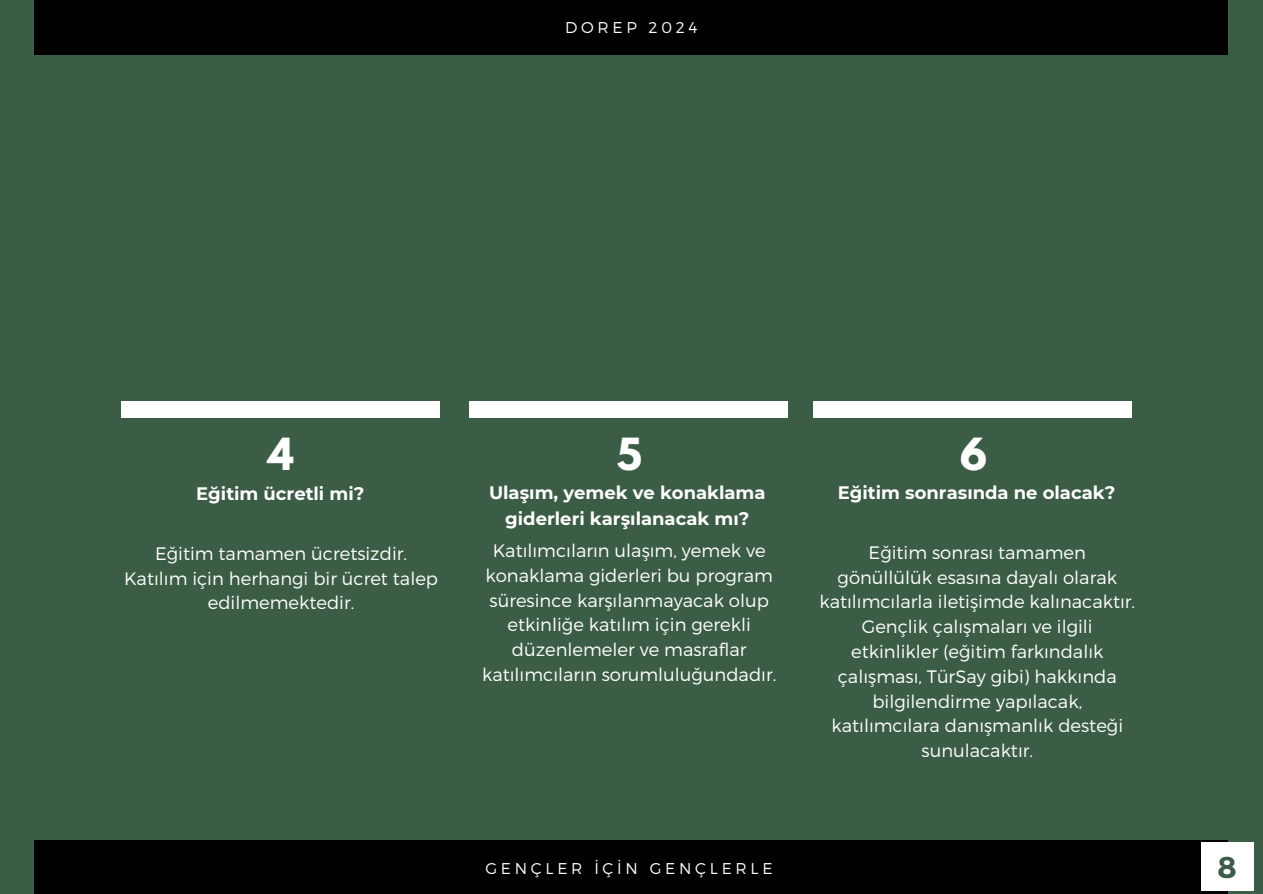
<style>
.page{position:relative;width:1263px;height:894px;background:#fff}
.page>*{position:absolute;margin:0;border:0;box-sizing:border-box;transform-origin:0 0}
.t1{font:700 39.15px "League Spartan";color:#fff}
.t2{font:700 30px "Montserrat";color:#3c5d45}
.t3{font:300 18px/24.8px "Montserrat";color:#fff;text-align:center}
.t4{font:700 18px/25.8px "Montserrat";color:#fff;text-align:center}
.t5{font:300 15.6px "Montserrat";letter-spacing:.24em;color:#fff}
</style>
<div class="page">
<div style="left:0;top:0;width:1263px;height:893px;background:#3c5d45"></div>
<div style="left:121px;top:402px;width:319px;height:15px;background:#fff"></div>
<div style="left:469px;top:402px;width:319px;height:15px;background:#fff"></div>
<div style="left:813px;top:402px;width:319px;height:15px;background:#fff"></div>
<div style="left:35px;top:0;width:1193px;height:54px;background:#000"></div>
<div style="left:35px;top:840px;width:1193px;height:53px;background:#000"></div>
<div style="left:1201px;top:842px;width:52px;height:48px;background:#fff"></div>
<p class="t5" style="left:565px;top:17px;width:134px">DOREP 2024</p>
<p class="t1" style="left:268px;top:434px;width:28px">4</p>
<p class="t1" style="left:617px;top:434px;width:27px">5</p>
<h1 class="t4" style="left:489px;top:479px;width:278px">Ulaşım, yemek ve konaklama giderleri karşılanacak mı?</h1>
<h2 class="t3" style="left:482px;top:537px;width:296px">Katılımcıların ulaşım, yemek ve konaklama giderleri bu program süresince karşılanmayacak olup etkinliğe katılım için gerekli düzenlemeler ve masraflar katılımcıların sorumluluğundadır.</h2>
<p class="t4" style="left:196px;top:480px;width:170px">Eğitim ücretli mi?</p>
<p class="t3" style="left:124px;top:540px;width:316px">Eğitim tamamen ücretsizdir.<br>Katılım için herhangi bir ücret talep edilmemektedir.</p>
<h2 class="t5" style="left:485px;top:857px;width:289px">GENÇLER İÇİN GENÇLERLE</h2>
<p class="t1" style="left:960px;top:434px;width:29px">6</p>
<p class="t4" style="left:838px;top:479px;width:279px">Eğitim sonrasında ne olacak?</p>
<h1 class="t3" style="left:819px;top:539px;width:317px">Eğitim sonrası tamamen gönüllülük esasına dayalı olarak katılımcılarla iletişimde kalınacaktır.<br>Gençlik çalışmaları ve ilgili etkinlikler (eğitim farkındalık çalışması, TürSay gibi) hakkında bilgilendirme yapılacak, katılımcılara danışmanlık desteği sunulacaktır.</h1>
<p class="t2" style="left:1218px;top:847px;width:21px">8</p>
</div>
